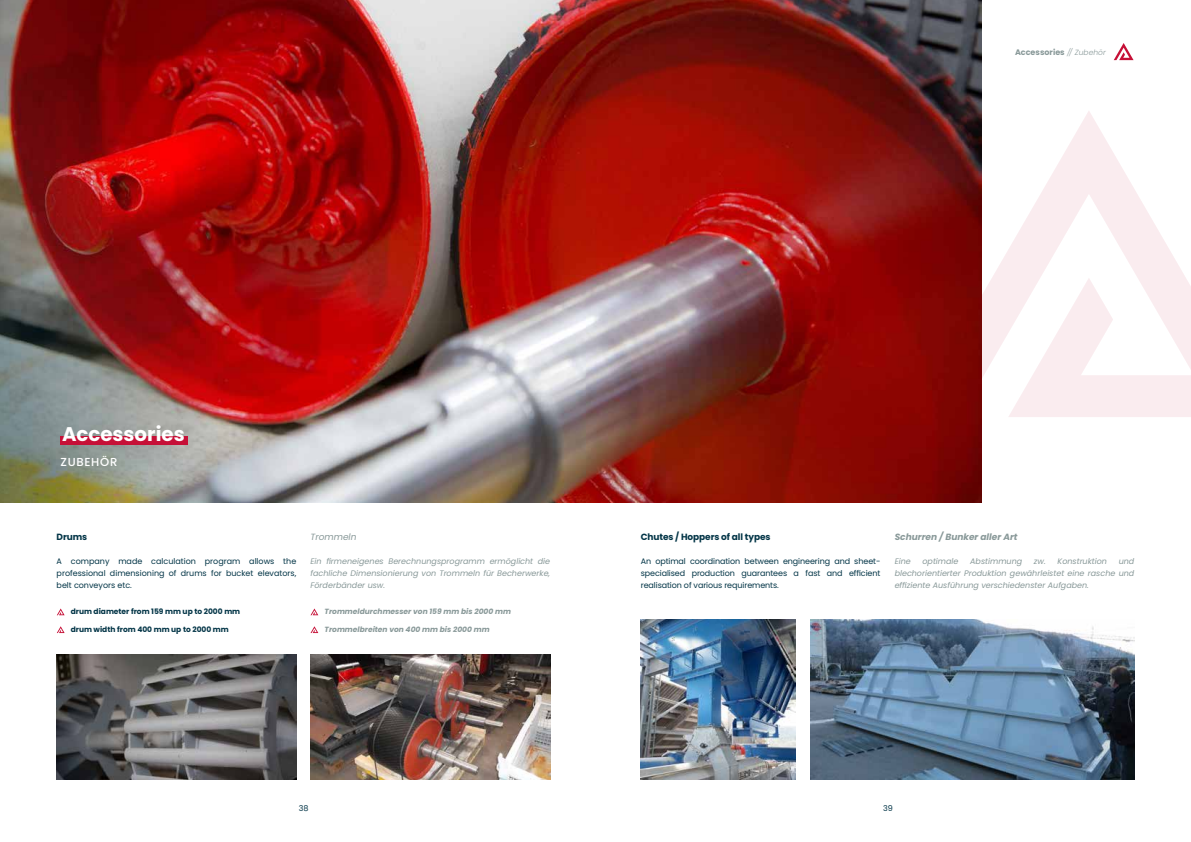
<style>
.page{position:relative;width:1191px;height:842px;background:#fff}
.page>*{position:absolute;margin:0;border:0;box-sizing:border-box;transform-origin:0 0}
.t1{font:700 19.7px "Poppins";color:#fff}
.t2{font:500 11.6px "Poppins";letter-spacing:.06em;color:#fff}
.t3{font:700 9px "Poppins";letter-spacing:-.01em;color:#033547}
.t4{font:italic 700 9px "Poppins";color:#899999}
.t5{font:italic 9px "Poppins";color:#899999}
.t6{font:italic 8px/12px "Poppins";color:#899999;text-align:justify}
.t7{font:8px/12px "Poppins";color:#033547;text-align:justify}
.t8{font:700 8px "Poppins";color:#899999}
.t9{font:italic 700 7.5px "Poppins";color:#899999}
.t10{font:700 7.5px "Poppins";color:#033547}
.s1{font-weight:300;font-style:italic;font-size:7.5px}
</style>
<div class="page">
<svg style="left:981px;top:110px;width:210px;height:307px"></svg>
<img style="left:0;top:0;width:587px;height:503px">
<div style="left:61px;top:437px;width:127px;height:8px;background:#c61037"></div>
<svg style="left:310px;top:608px;width:8px;height:7px"></svg>
<svg style="left:310px;top:626px;width:8px;height:7px"></svg>
<svg style="left:57px;top:608px;width:8px;height:7px"></svg>
<svg style="left:57px;top:626px;width:8px;height:7px"></svg>
<img style="left:57px;top:655px;width:239px;height:125px">
<img style="left:310px;top:655px;width:240px;height:125px">
<img style="left:587px;top:0;width:394px;height:503px">
<svg style="left:1114px;top:43px;width:19px;height:17px"></svg>
<img style="left:810px;top:620px;width:324px;height:160px">
<img style="left:641px;top:620px;width:155px;height:160px">
<p class="t8" style="left:1015px;top:47px;width:92px">Accessories <span class="s1">// Zubehör</span></p>
<h1 class="t1" style="left:62px;top:423px;width:124px">Accessories</h1>
<h2 class="t2" style="left:61px;top:455px;width:58px">ZUBEHÖR</h2>
<p class="t3" style="left:57px;top:532px;width:32px">Drums</p>
<p class="t7" style="left:57px;top:555px;width:241px">A company made calculation program allows the professional dimensioning of drums for bucket elevators, belt conveyors etc.</p>
<p class="t10" style="left:71px;top:607px;width:171px">drum diameter from 159 mm up to 2000 mm</p>
<p class="t10" style="left:71px;top:625px;width:160px">drum width from 400 mm up to 2000 mm</p>
<p class="t5" style="left:310px;top:532px;width:48px">Trommeln</p>
<p class="t6" style="left:310px;top:555px;width:241px">Ein firmeneigenes Berechnungsprogramm ermöglicht die fachliche Dimensionierung von Trommeln für Becherwerke, Förderbänder usw.</p>
<p class="t9" style="left:324px;top:607px;width:188px">Trommeldurchmesser von 159 mm bis 2000 mm</p>
<p class="t9" style="left:324px;top:625px;width:166px">Trommelbreiten von 400 mm bis 2000 mm</p>
<p class="t3" style="left:641px;top:532px;width:131px">Chutes / Hoppers of all types</p>
<p class="t7" style="left:641px;top:555px;width:241px">An optimal coordination between engineering and sheet&shy;specialised production guarantees a fast and efficient realisation of various requirements.</p>
<p class="t4" style="left:894px;top:532px;width:124px">Schurren / Bunker aller Art</p>
<p class="t6" style="left:894px;top:555px;width:18px">Eine</p>
<p class="t6" style="left:922px;top:555px;width:37px">optimale</p>
<p class="t6" style="left:970px;top:555px;width:53px">Abstimmung</p>
<p class="t6" style="left:1034px;top:555px;width:75px">zw. Konstruktion</p>
<p class="t6" style="left:894px;top:555px;width:241px;text-indent:224px">und blechorientierter Produktion gewährleistet eine rasche und effiziente Ausführung verschiedenster Aufgaben.</p>
<p class="t7" style="left:299px;top:802px;width:11px">38</p>
<p class="t7" style="left:883px;top:802px;width:11px">39</p>
</div>
